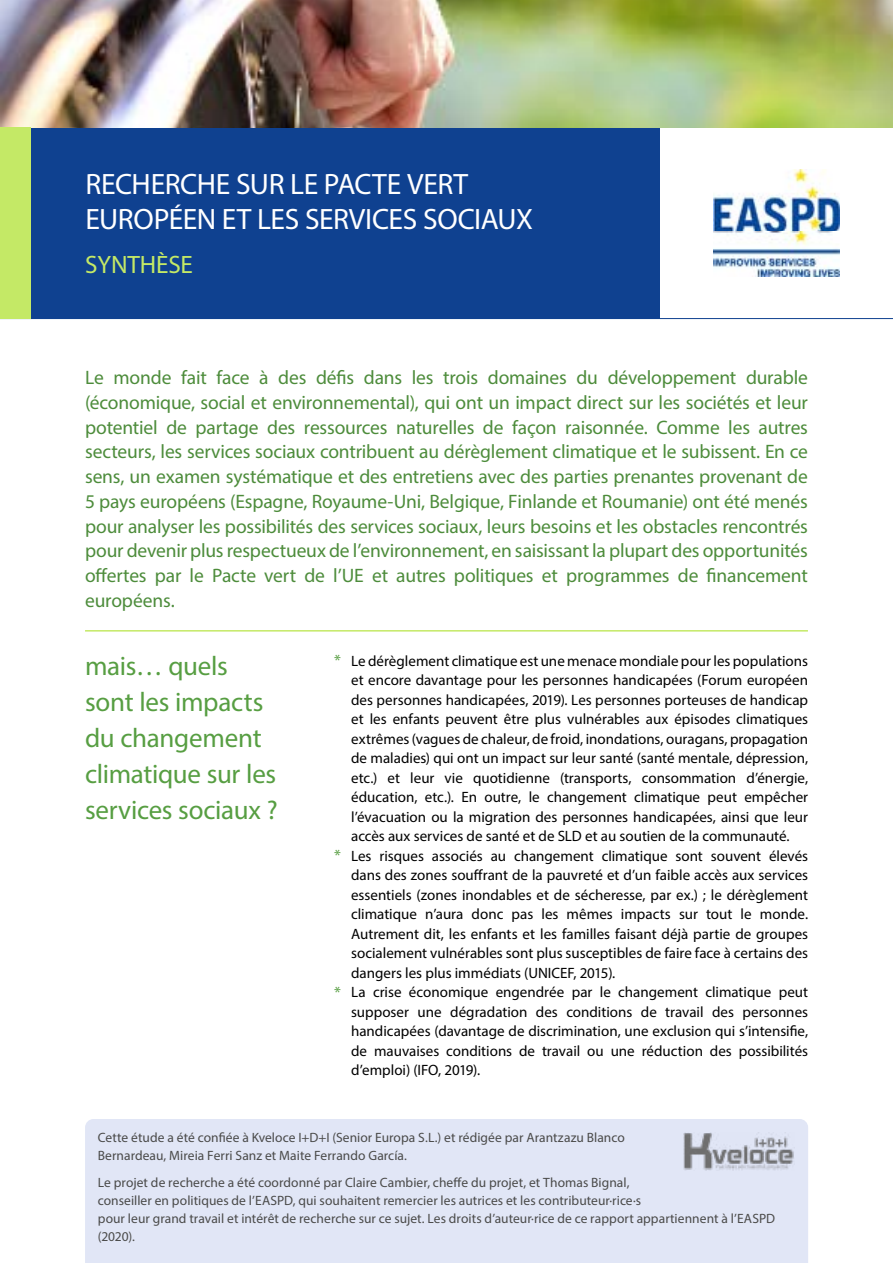
<style>
.page{position:relative;width:893px;height:1263px;background:#fff}
.page>*{position:absolute;margin:0;border:0;box-sizing:border-box;transform-origin:0 0}
.t1{font:29.55px/35.1px "Myriad Pro";letter-spacing:-.015em;color:#fff}
.t2{font:27px/36px "Myriad Pro";letter-spacing:-.01em;color:#579e42}
.t3{font:25.2px "Myriad Pro";letter-spacing:-.005em;color:#c4e966}
.t4{font:19.5px/24.8px "Myriad Pro";letter-spacing:-.01em;color:#4d8c3b;text-align:justify}
.t5{font:15px "Myriad Pro";color:#000}
.t6{font:13.5px/18px "Myriad Pro";letter-spacing:.005em;color:#4a4a49}
.s1{font-size:16.5px;color:#579e42}
</style>
<div class="page">
<img style="left:713px;top:169px;width:126px;height:108px">
<hr style="left:0;top:318px;width:893px;height:1px;background:#0f4190">
<div style="left:0;top:128px;width:660px;height:191px;background:#0f4190"></div>
<img style="left:0;top:0;width:893px;height:128px">
<div style="left:0;top:128px;width:31px;height:191px;background:#c4e966"></div>
<hr style="left:85px;top:630px;width:723px;height:1px;background:#c4e966">
<div style="left:85px;top:1119px;width:723px;height:144px;background:#e1e6f6"></div>
<img style="left:683px;top:1132px;width:112px;height:38px">
<h1 class="t1" style="left:85px;top:166px;width:449px">RECHERCHE SUR LE PACTE VERT<br>EUROPÉEN ET LES SERVICES SOCIAUX</h1>
<h3 class="t3" style="left:85px;top:249px;width:109px">SYNTHÈSE</h3>
<p class="t4" style="left:85px;top:365px;width:724px">Le monde fait face à des défis dans les trois domaines du développement durable (économique, social et environnemental), qui ont un impact direct sur les sociétés et leur potentiel de partage des ressources naturelles de façon raisonnée. Comme les autres secteurs, les services sociaux contribuent au dérèglement climatique et le subissent. En ce sens, un examen systématique et des entretiens avec des parties prenantes provenant de 5 pays européens (Espagne, Royaume-Uni, Belgique, Finlande et Roumanie) ont été menés pour analyser les possibilités des services sociaux, leurs besoins et les obstacles rencontrés pour devenir plus respectueux de l’environnement, en saisissant la plupart des opportunités offertes par le Pacte vert de l’UE et autres politiques et programmes de financement européens.</p>
<h2 class="t2" style="left:85px;top:647px;width:194px">mais… quels sont les impacts du changement climatique sur les services sociaux ?</h2>
<p class="t5" style="left:334px;top:651px;width:475px"><span class="s1">*</span> Le dérèglement climatique est une menace mondiale pour les populations</p>
<p class="t5" style="left:351px;top:671px;width:458px">et encore davantage pour les personnes handicapées (Forum européen</p>
<p class="t5" style="left:351px;top:690px;width:458px">des personnes handicapées, 2019). Les personnes porteuses de handicap</p>
<p class="t5" style="left:351px;top:710px;width:458px">et les enfants peuvent être plus vulnérables aux épisodes climatiques</p>
<p class="t5" style="left:351px;top:729px;width:458px">extrêmes (vagues de chaleur, de froid, inondations, ouragans, propagation</p>
<p class="t5" style="left:351px;top:749px;width:458px">de maladies) qui ont un impact sur leur santé (santé mentale, dépression,</p>
<p class="t5" style="left:351px;top:768px;width:458px">etc.) et leur vie quotidienne (transports, consommation d’énergie,</p>
<p class="t5" style="left:351px;top:788px;width:459px">éducation, etc.). En outre, le changement climatique peut empêcher</p>
<p class="t5" style="left:351px;top:807px;width:458px">l’évacuation ou la migration des personnes handicapées, ainsi que leur</p>
<p class="t5" style="left:351px;top:827px;width:440px">accès aux services de santé et de SLD et au soutien de la communauté.</p>
<p class="t5" style="left:334px;top:846px;width:475px"><span class="s1">*</span> Les risques associés au changement climatique sont souvent élevés</p>
<p class="t5" style="left:351px;top:866px;width:459px">dans des zones souffrant de la pauvreté et d’un faible accès aux services</p>
<p class="t5" style="left:351px;top:885px;width:458px">essentiels (zones inondables et de sécheresse, par ex.) ; le dérèglement</p>
<p class="t5" style="left:351px;top:905px;width:458px">climatique n’aura donc pas les mêmes impacts sur tout le monde.</p>
<p class="t5" style="left:351px;top:924px;width:458px">Autrement dit, les enfants et les familles faisant déjà partie de groupes</p>
<p class="t5" style="left:351px;top:944px;width:459px">socialement vulnérables sont plus susceptibles de faire face à certains des</p>
<p class="t5" style="left:351px;top:963px;width:266px">dangers les plus immédiats (UNICEF, 2015).</p>
<p class="t5" style="left:334px;top:983px;width:475px"><span class="s1">*</span> La crise économique engendrée par le changement climatique peut</p>
<p class="t5" style="left:351px;top:1002px;width:458px">supposer une dégradation des conditions de travail des personnes</p>
<p class="t5" style="left:351px;top:1022px;width:458px">handicapées (davantage de discrimination, une exclusion qui s’intensifie,</p>
<p class="t5" style="left:351px;top:1041px;width:458px">de mauvaises conditions de travail ou une réduction des possibilités</p>
<p class="t5" style="left:351px;top:1061px;width:131px">d’emploi) (IFO, 2019).</p>
<p class="t6" style="left:98px;top:1128px;width:529px">Cette étude a été confiée à Kveloce I+D+I (Senior Europa S.L.) et rédigée par Arantzazu Blanco<br>Bernardeau, Mireia Ferri Sanz et Maite Ferrando García.</p>
<p class="t6" style="left:98px;top:1173px;width:679px">Le projet de recherche a été coordonné par Claire Cambier, cheffe du projet, et Thomas Bignal,<br>conseiller en politiques de l’EASPD, qui souhaitent remercier les autrices et les contributeur·rice·s<br>pour leur grand travail et intérêt de recherche sur ce sujet. Les droits d’auteur·rice de ce rapport appartiennent à l’EASPD (2020).</p>
</div>
